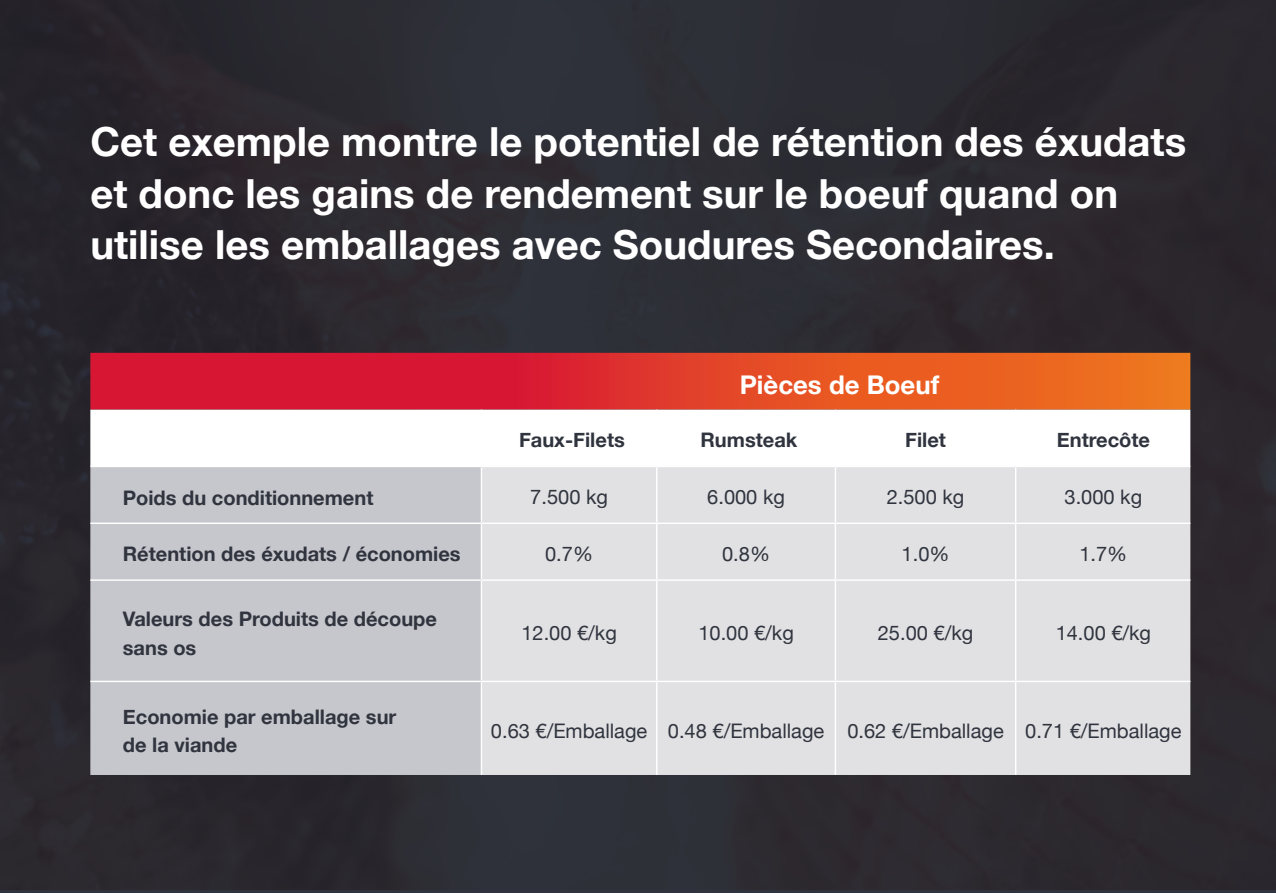
<style>
.page{position:relative;width:1276px;height:893px;background:#fff}
.page>*{position:absolute;margin:0;border:0;box-sizing:border-box;transform-origin:0 0}
.t1{font:700 40.2px/51.6px "Helvetica Neue";color:#fff}
.Body_COPY{font:700 25.8px "Helvetica Neue";color:#fff}
.Body_COPY-2{font:700 20.1px/28.5px "Helvetica Neue";color:#30343e}
.Body_COPY-3{font:20.1px "Helvetica Neue";color:#30343e}
</style>
<div class="page">
<img style="left:0;top:0;width:1276px;height:890px">
<svg style="left:90px;top:353px;width:1100px;height:57px;background:#df3b2c"></svg>
<svg style="left:90px;top:410px;width:1100px;height:56px"></svg>
<div style="left:90px;top:467px;width:391px;height:308px;background:#c6c7cc"></div>
<div style="left:482px;top:467px;width:708px;height:308px;background:#e1e1e3"></div>
<hr style="left:481px;top:410px;width:1px;height:56px;background:#fff">
<hr style="left:656px;top:410px;width:1px;height:56px;background:#fff">
<hr style="left:834px;top:410px;width:2px;height:56px;background:#fff">
<hr style="left:1015px;top:410px;width:1px;height:56px;background:#fff">
<hr style="left:90px;top:466px;width:391px;height:1px;background:#fff">
<hr style="left:481px;top:466px;width:176px;height:1px;background:#fff">
<hr style="left:481px;top:467px;width:1px;height:56px;background:#fff">
<hr style="left:657px;top:466px;width:178px;height:1px;background:#fff">
<hr style="left:656px;top:467px;width:1px;height:56px;background:#fff">
<hr style="left:835px;top:466px;width:180px;height:1px;background:#fff">
<hr style="left:834px;top:467px;width:2px;height:56px;background:#fff">
<hr style="left:1015px;top:466px;width:175px;height:1px;background:#fff">
<hr style="left:1015px;top:467px;width:1px;height:56px;background:#fff">
<hr style="left:90px;top:523px;width:391px;height:1px;background:#fff">
<hr style="left:481px;top:523px;width:176px;height:1px;background:#fff">
<hr style="left:481px;top:524px;width:1px;height:55px;background:#fff">
<hr style="left:657px;top:523px;width:178px;height:1px;background:#fff">
<hr style="left:656px;top:524px;width:1px;height:55px;background:#fff">
<hr style="left:835px;top:523px;width:180px;height:1px;background:#fff">
<hr style="left:834px;top:524px;width:2px;height:55px;background:#fff">
<hr style="left:1015px;top:523px;width:175px;height:1px;background:#fff">
<hr style="left:1015px;top:524px;width:1px;height:55px;background:#fff">
<hr style="left:90px;top:579px;width:391px;height:2px;background:#fff">
<hr style="left:481px;top:579px;width:176px;height:2px;background:#fff">
<hr style="left:481px;top:581px;width:1px;height:100px;background:#fff">
<hr style="left:657px;top:579px;width:178px;height:2px;background:#fff">
<hr style="left:656px;top:581px;width:1px;height:100px;background:#fff">
<hr style="left:835px;top:579px;width:180px;height:2px;background:#fff">
<hr style="left:834px;top:581px;width:2px;height:100px;background:#fff">
<hr style="left:1015px;top:579px;width:175px;height:2px;background:#fff">
<hr style="left:1015px;top:581px;width:1px;height:100px;background:#fff">
<hr style="left:90px;top:681px;width:391px;height:1px;background:#fff">
<hr style="left:481px;top:681px;width:176px;height:1px;background:#fff">
<hr style="left:481px;top:682px;width:1px;height:93px;background:#fff">
<hr style="left:657px;top:681px;width:178px;height:1px;background:#fff">
<hr style="left:656px;top:682px;width:1px;height:93px;background:#fff">
<hr style="left:835px;top:681px;width:180px;height:1px;background:#fff">
<hr style="left:834px;top:682px;width:2px;height:93px;background:#fff">
<hr style="left:1015px;top:681px;width:175px;height:1px;background:#fff">
<hr style="left:1015px;top:682px;width:1px;height:93px;background:#fff">
<p class="t1" style="left:90px;top:117px;width:1097px">Cet exemple montre le potentiel de rétention des éxudats et donc les gains de rendement sur le boeuf quand on utilise les emballages avec Soudures Secondaires.</p>
<p class="Body_COPY" style="left:740px;top:364px;width:201px">Pièces de Boeuf</p>
<p class="Body_COPY-2" style="left:519px;top:427px;width:107px">Faux-Filets</p>
<p class="Body_COPY-2" style="left:700px;top:427px;width:98px">Rumsteak</p>
<p class="Body_COPY-2" style="left:905px;top:427px;width:42px">Filet</p>
<p class="Body_COPY-2" style="left:1056px;top:427px;width:95px">Entrecôte</p>
<p class="Body_COPY-2" style="left:123px;top:484px;width:252px">Poids du conditionnement</p>
<p class="Body_COPY-3" style="left:530px;top:483px;width:79px">7.500 kg</p>
<p class="Body_COPY-3" style="left:707px;top:483px;width:79px">6.000 kg</p>
<p class="Body_COPY-3" style="left:886px;top:483px;width:79px">2.500 kg</p>
<p class="Body_COPY-3" style="left:1064px;top:483px;width:79px">3.000 kg</p>
<p class="Body_COPY-2" style="left:123px;top:541px;width:339px">Rétention des éxudats / économies</p>
<p class="Body_COPY-3" style="left:545px;top:540px;width:49px">0.7%</p>
<p class="Body_COPY-3" style="left:722px;top:540px;width:49px">0.8%</p>
<p class="Body_COPY-3" style="left:901px;top:540px;width:49px">1.0%</p>
<p class="Body_COPY-3" style="left:1079px;top:540px;width:49px">1.7%</p>
<p class="Body_COPY-2" style="left:123px;top:605px;width:316px">Valeurs des Produits de découpe sans os</p>
<p class="Body_COPY-2" style="left:123px;top:703px;width:275px">Economie par emballage sur de la viande</p>
<p class="Body_COPY-3" style="left:521px;top:619px;width:97px">12.00 €/kg</p>
<p class="Body_COPY-3" style="left:698px;top:619px;width:97px">10.00 €/kg</p>
<p class="Body_COPY-3" style="left:878px;top:619px;width:97px">25.00 €/kg</p>
<p class="Body_COPY-3" style="left:1055px;top:619px;width:97px">14.00 €/kg</p>
<p class="Body_COPY-3" style="left:491px;top:716px;width:158px">0.63 €/Emballage</p>
<p class="Body_COPY-3" style="left:668px;top:716px;width:158px">0.48 €/Emballage</p>
<p class="Body_COPY-3" style="left:847px;top:716px;width:158px">0.62 €/Emballage</p>
<p class="Body_COPY-3" style="left:1025px;top:716px;width:158px">0.71 €/Emballage</p>
</div>
